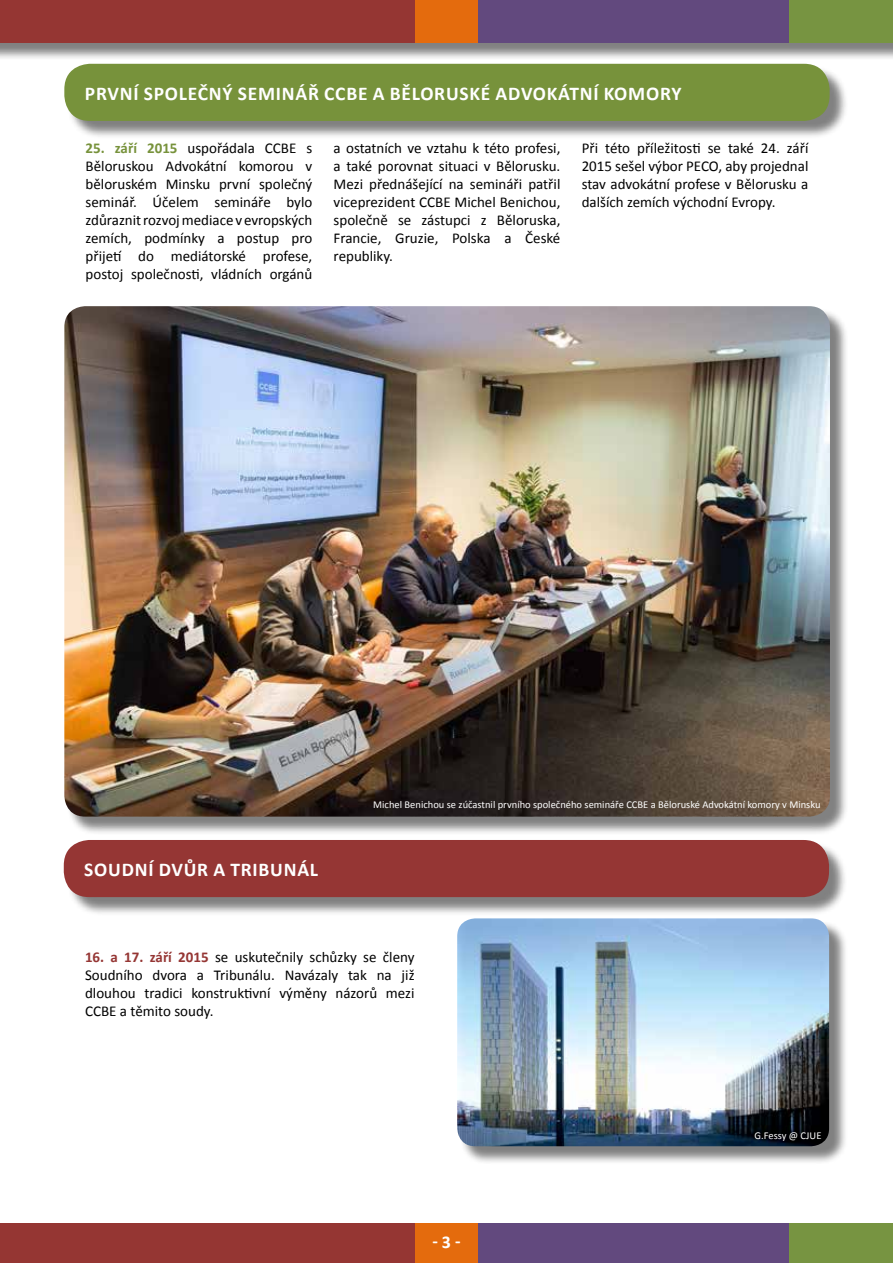
<style>
.page{position:relative;width:893px;height:1263px;background:#fff}
.page>*{position:absolute;margin:0;border:0;box-sizing:border-box;transform-origin:0 0}
.t1{font:700 19.5px "Calibri";letter-spacing:.04em;color:#fff}
.t2{font:700 18px "Calibri";color:#fff}
.t3{font:15px/18px "Calibri";color:#000;text-align:justify}
.t4{font:10.5px "Calibri";color:#fff}
.s1{font-weight:700;color:#77923b}
.s2{font-weight:700;color:#953634}
</style>
<div class="page">
<div style="left:0;top:1223px;width:415px;height:40px;background:#953633"></div>
<div style="left:478px;top:1223px;width:311px;height:40px;background:#62497e"></div>
<div style="left:415px;top:1223px;width:63px;height:40px;background:#e46b0d"></div>
<div style="left:789px;top:1223px;width:104px;height:40px;background:#779441"></div>
<div style="left:0;top:0;width:893px;height:61px;background:#000;opacity:.5"></div>
<div style="left:0;top:0;width:415px;height:43px;background:#953633"></div>
<div style="left:478px;top:0;width:311px;height:43px;background:#62497e"></div>
<div style="left:415px;top:0;width:63px;height:43px;background:#e46b0d"></div>
<div style="left:789px;top:0;width:104px;height:43px;background:#779441"></div>
<div style="left:67px;top:66px;width:781px;height:74px;background:#000;opacity:.5"></div>
<div style="left:64px;top:64px;width:766px;height:57px;background:#77923b;border-radius:26px"></div>
<div style="left:66px;top:842px;width:781px;height:74px;background:#000;opacity:.5"></div>
<div style="left:64px;top:840px;width:765px;height:57px;background:#953634;border-radius:26px"></div>
<div style="left:67px;top:308px;width:782px;height:527px;background:#000;opacity:.5"></div>
<img style="left:64px;top:306px;width:766px;height:511px">
<div style="left:459px;top:921px;width:389px;height:244px;background:#000;opacity:.5"></div>
<img style="left:457px;top:918px;width:372px;height:228px">
<h1 class="t1" style="left:85px;top:81px;width:598px">PRVNÍ SPOLEČNÝ SEMINÁŘ CCBE A BĚLORUSKÉ ADVOKÁTNÍ KOMORY</h1>
<p class="t3" style="left:86px;top:140px;width:228px"><span class="s1">25. září 2015</span> uspořádala CCBE s Běloruskou Advokátní komorou v běloruském Minsku první společný seminář. Účelem semináře bylo zdůraznit rozvoj mediace v evropských zemích, podmínky a postup pro přijetí do mediátorské profese, postoj společnosti, vládních orgánů</p>
<p class="t3" style="left:334px;top:140px;width:228px">a ostatních ve vztahu k této profesi, a také porovnat situaci v Bělorusku.<br>Mezi přednášející na semináři patřil viceprezident CCBE Michel Benichou, společně se zástupci z Běloruska, Francie, Gruzie, Polska a České republiky.</p>
<p class="t3" style="left:582px;top:140px;width:228px">Při této příležitosti se také 24. září 2015 sešel výbor PECO, aby projednal stav advokátní profese v Bělorusku a dalších zemích východní Evropy.</p>
<h1 class="t1" style="left:84px;top:857px;width:235px">SOUDNÍ DVŮR A TRIBUNÁL</h1>
<p class="t4" style="left:373px;top:798px;width:449px">Michel Benichou se zúčastnil prvního společného semináře CCBE a Běloruské Advokátní komory v Minsku</p>
<p class="t3" style="left:85px;top:947px;width:331px"><span class="s2">16. a 17. září 2015</span> se uskutečnily schůzky se členy Soudního dvora a Tribunálu. Navázaly tak na již dlouhou tradici konstruktivní výměny názorů mezi CCBE a těmito soudy.</p>
<p class="t2" style="left:432px;top:1231px;width:30px">- 3 -</p>
<p class="t4" style="left:754px;top:1129px;width:68px">G.Fessy @ CJUE</p>
</div>
